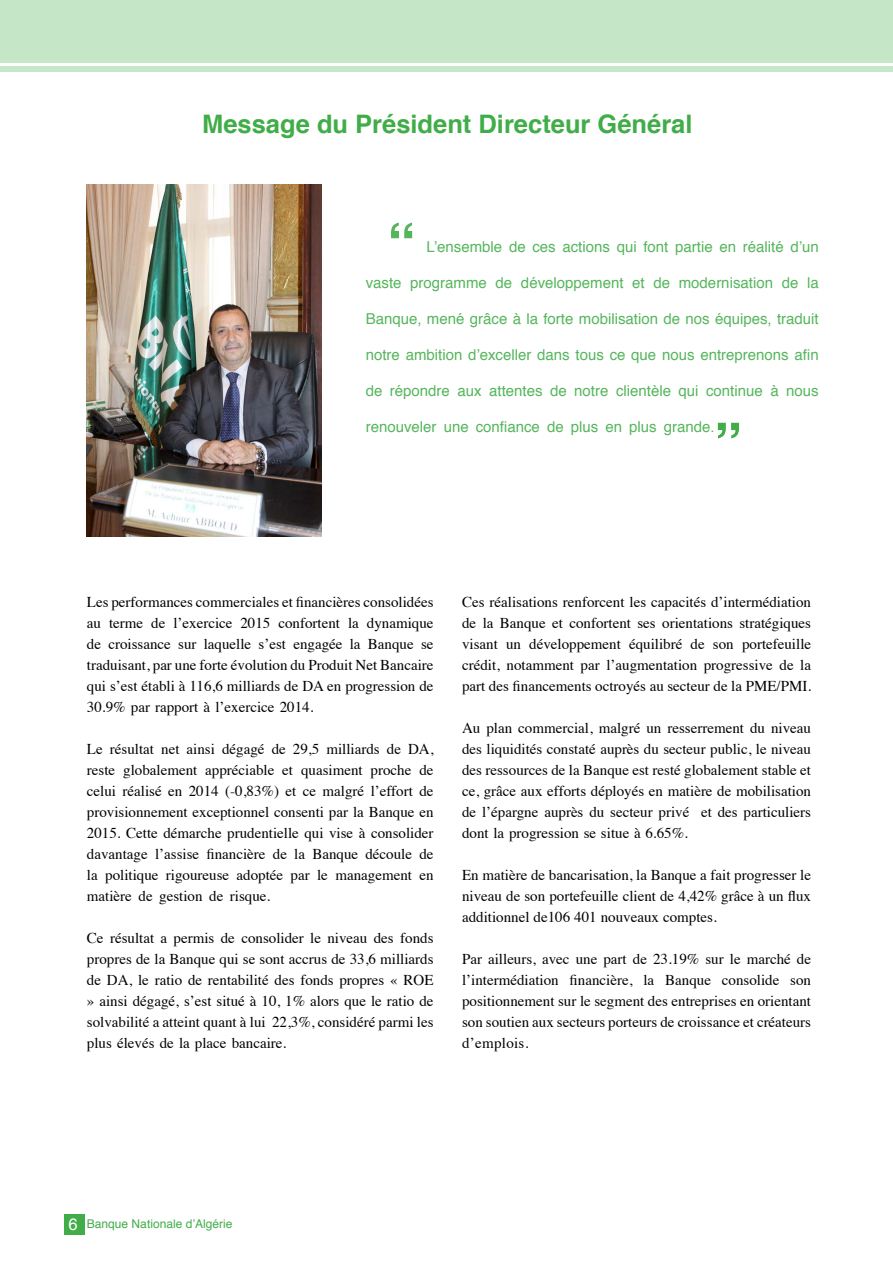
<style>
.page{position:relative;width:893px;height:1263px;background:#fff}
.page>*{position:absolute;margin:0;border:0;box-sizing:border-box;transform-origin:0 0}
.t1{font:700 57px "Helvetica";color:#41ad49}
.t2{font:700 25.5px "Helvetica";color:#41ad49}
.t3{font:15px/21px "Times";color:#000;text-align:justify}
.t4{font:15px "Helvetica";color:#41ad49}
.t5{font:12px "Helvetica";color:#41ad49}
.s1{font-size:16.5px;color:#fff}
</style>
<div class="page">
<div style="left:64px;top:1214px;width:21px;height:20px;background:#41ad49"></div>
<div style="left:0;top:0;width:893px;height:62px;background:#c6e6c8"></div>
<div style="left:0;top:67px;width:893px;height:5px;background:#c6e6c8"></div>
<img style="left:87px;top:185px;width:234px;height:351px">
<h2 class="t2" style="left:202px;top:104px;width:492px">Message du Président Directeur Général</h2>
<h1 class="t1" style="left:387px;top:198px;width:30px">“</h1>
<p class="t4" style="left:426px;top:235px;width:394px">L’ensemble de ces actions qui font partie en réalité d’un</p>
<p class="t4" style="left:366px;top:271px;width:455px">vaste programme de développement et de modernisation de la</p>
<p class="t4" style="left:366px;top:307px;width:455px">Banque, mené grâce à la forte mobilisation de nos équipes, traduit</p>
<p class="t4" style="left:366px;top:343px;width:455px">notre ambition d’exceller dans tous ce que nous entreprenons afin</p>
<p class="t4" style="left:366px;top:379px;width:454px">de répondre aux attentes de notre clientèle qui continue à nous</p>
<p class="t4" style="left:366px;top:415px;width:350px">renouveler une confiance de plus en plus grande.</p>
<h1 class="t1" style="left:743px;top:463px;width:30px;rotate:-180deg">“</h1>
<p class="t3" style="left:87px;top:590px;width:348px">Les performances commerciales et financières consolidées au terme de l’exercice 2015 confortent la dynamique de croissance sur laquelle s’est engagée la Banque se traduisant, par une forte évolution du Produit Net Bancaire qui s’est établi à 116,6 milliards de DA en progression de 30.9% par rapport à l’exercice 2014.</p>
<p class="t3" style="left:87px;top:737px;width:348px">Le résultat net ainsi dégagé de 29,5 milliards de DA, reste globalement appréciable et quasiment proche de celui réalisé en 2014 (-0,83%) et ce malgré l’effort de provisionnement exceptionnel consenti par la Banque en 2015. Cette démarche prudentielle qui vise à consolider davantage l’assise financière de la Banque découle de la politique rigoureuse adoptée par le management en matière de gestion de risque.</p>
<p class="t3" style="left:87px;top:926px;width:348px">Ce résultat a permis de consolider le niveau des fonds propres de la Banque qui se sont accrus de 33,6 milliards de DA, le ratio de rentabilité des fonds propres « ROE » ainsi dégagé, s’est situé à 10, 1% alors que le ratio de solvabilité a atteint quant à lui 22,3%, considéré parmi les plus élevés de la place bancaire.</p>
<p class="t3" style="left:462px;top:590px;width:351px">Ces réalisations renforcent les capacités d’intermédiation de la Banque et confortent ses orientations stratégiques visant un développement équilibré de son portefeuille crédit, notamment par l’augmentation progressive de la part des financements octroyés au secteur de la PME/PMI.</p>
<p class="t3" style="left:462px;top:716px;width:351px">Au plan commercial, malgré un resserrement du niveau des liquidités constaté auprès du secteur public, le niveau des ressources de la Banque est resté globalement stable et ce, grâce aux efforts déployés en matière de mobilisation de l’épargne auprès du secteur privé et des particuliers dont la progression se situe à 6.65%.</p>
<p class="t3" style="left:462px;top:863px;width:351px">En matière de bancarisation, la Banque a fait progresser le niveau de son portefeuille client de 4,42% grâce à un flux additionnel de106 401 nouveaux comptes.</p>
<p class="t3" style="left:462px;top:947px;width:351px">Par ailleurs, avec une part de 23.19% sur le marché de l’intermédiation financière, la Banque consolide son positionnement sur le segment des entreprises en orientant son soutien aux secteurs porteurs de croissance et créateurs d’emplois.</p>
<p class="t5" style="left:69px;top:1215px;width:165px"><span class="s1">6</span> Banque Nationale d’Algérie</p>
</div>
